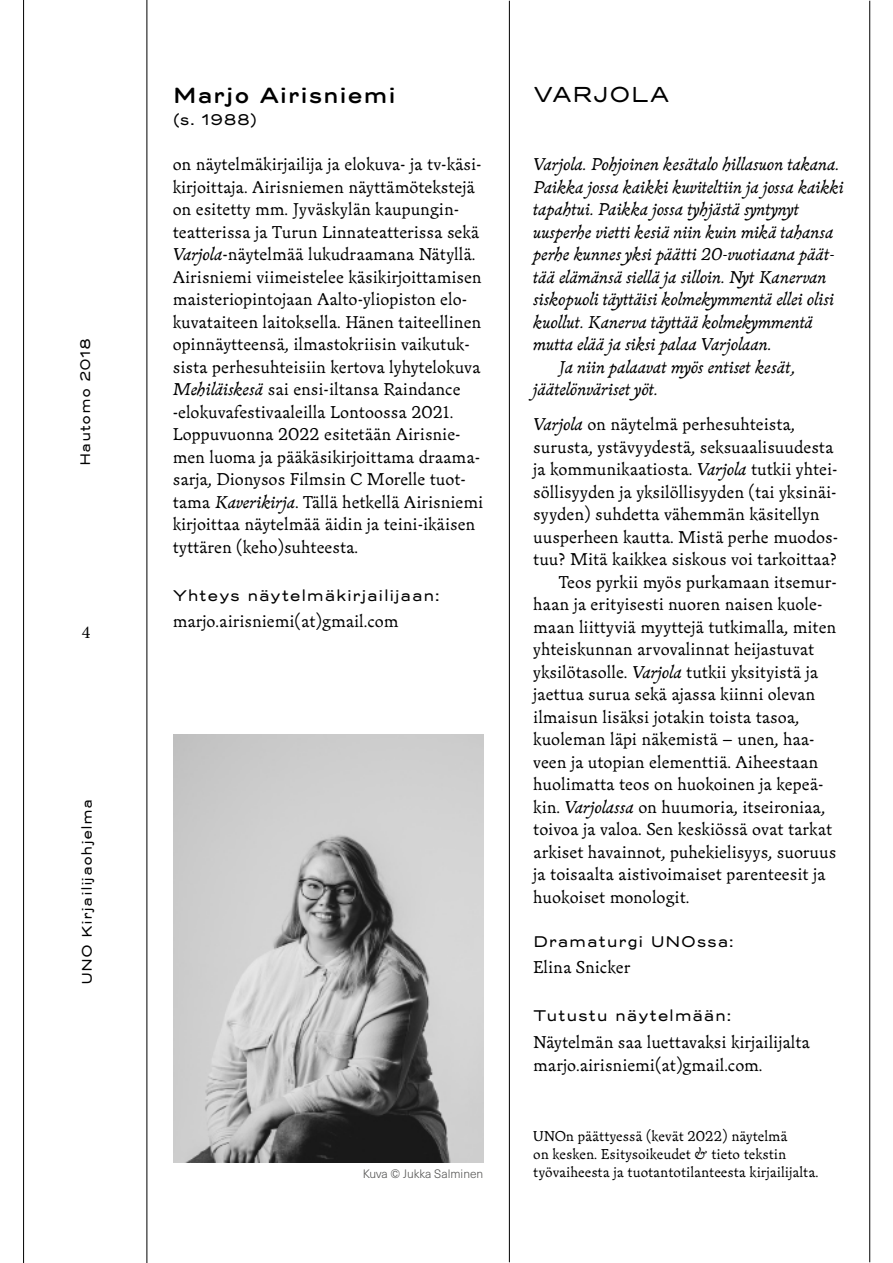
<style>
.page{position:relative;width:893px;height:1263px;background:#fff}
.page>*{position:absolute;margin:0;border:0;box-sizing:border-box;transform-origin:0 0}
.t1{font:500 21px "Trio Grotesk";color:#000}
.t2{font:21px "Trio Grotesk";color:#000}
.t3{font:18px/22.5px "Bookish";color:#000}
.t4{font:italic 18px "Bookish";color:#000}
.t5{font:18px "Minion Pro";color:#000}
.t6{font:15px/18px "Bookish";color:#000}
.t7{font:15px "Trio Grotesk";color:#000}
.t8{font:13.5px "Trio Grotesk";color:#000}
.t9{font:300 12px "Neue Haas Unica W1 G";color:#575756}
.s1{font-style:italic}
</style>
<div class="page">
<hr style="left:23px;top:0;width:1px;height:1263px;background:#000">
<hr style="left:147px;top:0;width:1px;height:1263px;background:#000">
<hr style="left:509px;top:1px;width:1px;height:1261px;background:#000">
<hr style="left:869px;top:1px;width:1px;height:1261px;background:#000">
<img style="left:174px;top:735px;width:309px;height:427px">
<p class="t8" style="left:76px;top:466px;width:130px;rotate:-90deg">Hautomo 2018</p>
<p class="t5" style="left:82px;top:620px;width:10px">4</p>
<p class="t8" style="left:78px;top:985px;width:188px;rotate:-90deg">UNO Kirjailijaohjelma</p>
<p class="t1" style="left:173px;top:81px;width:225px">Marjo Airisniemi</p>
<p class="t7" style="left:173px;top:110px;width:86px">(s. 1988)</p>
<p class="t3" style="left:173px;top:153px;width:312px">on näytelmäkirjailija ja elokuva- ja tv-käsi&shy;kirjoittaja. Airisniemen näyttämötekstejä on esitetty mm. Jyväskylän kaupungin&shy;teatterissa ja Turun Linnateatterissa sekä <span class="s1">Varjola</span>-näytelmää lukudraamana Nätyllä.<br>Airisniemi viimeistelee käsikirjoittamisen maisteriopintojaan Aalto-yliopiston elo&shy;kuvataiteen laitoksella. Hänen taiteellinen opinnäytteensä, ilmastokriisin vaikutuk&shy;sista perhesuhteisiin kertova lyhytelokuva <span class="s1">Mehiläiskesä</span> sai ensi-iltansa Raindance -elokuvafestivaaleilla Lontoossa 2021.<br>Loppuvuonna 2022 esitetään Airisnie&shy;men luoma ja pääkäsikirjoittama draama&shy;sarja, Dionysos Filmsin C Morelle tuot&shy;tama <span class="s1">Kaverikirja</span>. Tällä hetkellä Airisniemi kirjoittaa näytelmää äidin ja teini-ikäisen tyttären (keho)suhteesta.</p>
<p class="t7" style="left:173px;top:585px;width:269px">Yhteys näytelmäkirjailijaan:</p>
<p class="t3" style="left:173px;top:610px;width:227px">marjo.airisniemi(at)gmail.com</p>
<p class="t9" style="left:363px;top:1165px;width:122px">Kuva © Jukka Salminen</p>
<p class="t2" style="left:533px;top:80px;width:138px">VARJOLA</p>
<p class="t4" style="left:533px;top:153px;width:307px">Varjola. Pohjoinen kesätalo hillasuon takana.</p>
<p class="t4" style="left:533px;top:175px;width:312px">Paikka jossa kaikki kuviteltiin ja jossa kaikki</p>
<p class="t4" style="left:533px;top:198px;width:267px">tapahtui. Paikka jossa tyhjästä syntynyt</p>
<p class="t4" style="left:533px;top:220px;width:302px">uusperhe vietti kesiä niin kuin mikä tahansa</p>
<p class="t4" style="left:533px;top:243px;width:303px">perhe kunnes yksi päätti 20-vuotiaana päät-</p>
<p class="t4" style="left:533px;top:265px;width:295px">tää elämänsä siellä ja silloin. Nyt Kanervan</p>
<p class="t4" style="left:533px;top:288px;width:302px">siskopuoli täyttäisi kolmekymmentä ellei olisi</p>
<p class="t4" style="left:533px;top:310px;width:281px">kuollut. Kanerva täyttää kolmekymmentä</p>
<p class="t4" style="left:533px;top:333px;width:240px">mutta elää ja siksi palaa Varjolaan.</p>
<p class="t4" style="left:559px;top:355px;width:238px">Ja niin palaavat myös entiset kesät,</p>
<p class="t4" style="left:533px;top:378px;width:126px">jäätelönväriset yöt.</p>
<p class="t3" style="left:533px;top:413px;width:263px"><span class="s1">Varjola</span> on näytelmä perhesuhteista,</p>
<p class="t3" style="left:533px;top:435px;width:302px">surusta, ystävyydestä, seksuaalisuudesta</p>
<p class="t3" style="left:533px;top:458px;width:306px">ja kommunikaatiosta. <span class="s1">Varjola</span> tutkii yhtei-</p>
<p class="t3" style="left:533px;top:480px;width:305px">söllisyyden ja yksilöllisyyden (tai yksinäi-</p>
<p class="t3" style="left:533px;top:503px;width:288px">syyden) suhdetta vähemmän käsitellyn</p>
<p class="t3" style="left:533px;top:525px;width:306px">uusperheen kautta. Mistä perhe muodos-</p>
<p class="t3" style="left:533px;top:548px;width:305px">tuu? Mitä kaikkea siskous voi tarkoittaa?</p>
<p class="t3" style="left:559px;top:570px;width:280px">Teos pyrkii myös purkamaan itsemur-</p>
<p class="t3" style="left:533px;top:593px;width:291px">haan ja erityisesti nuoren naisen kuole-</p>
<p class="t3" style="left:533px;top:615px;width:305px">maan liittyviä myyttejä tutkimalla, miten</p>
<p class="t3" style="left:533px;top:638px;width:283px">yhteiskunnan arvovalinnat heijastuvat</p>
<p class="t3" style="left:533px;top:660px;width:286px">yksilötasolle. <span class="s1">Varjola</span> tutkii yksityistä ja</p>
<p class="t3" style="left:533px;top:683px;width:284px">jaettua surua sekä ajassa kiinni olevan</p>
<p class="t3" style="left:533px;top:705px;width:268px">ilmaisun lisäksi jotakin toista tasoa,</p>
<p class="t3" style="left:533px;top:728px;width:283px">kuoleman läpi näkemistä – unen, haa-</p>
<p class="t3" style="left:533px;top:750px;width:287px">veen ja utopian elementtiä. Aiheestaan</p>
<p class="t3" style="left:533px;top:773px;width:292px">huolimatta teos on huokoinen ja kepeä-</p>
<p class="t3" style="left:533px;top:795px;width:293px">kin. <span class="s1">Varjolassa</span> on huumoria, itseironiaa,</p>
<p class="t3" style="left:533px;top:818px;width:300px">toivoa ja valoa. Sen keskiössä ovat tarkat</p>
<p class="t3" style="left:533px;top:840px;width:304px">arkiset havainnot, puhekielisyys, suoruus</p>
<p class="t3" style="left:533px;top:863px;width:294px">ja toisaalta aistivoimaiset parenteesit ja</p>
<p class="t3" style="left:533px;top:885px;width:158px">huokoiset monologit.</p>
<p class="t7" style="left:533px;top:931px;width:202px">Dramaturgi UNOssa:</p>
<p class="t3" style="left:533px;top:956px;width:99px">Elina Snicker</p>
<p class="t7" style="left:533px;top:1006px;width:200px">Tutustu näytelmään:</p>
<p class="t3" style="left:533px;top:1030px;width:278px">Näytelmän saa luettavaksi kirjailijalta marjo.airisniemi(at)gmail.com.</p>
<p class="t6" style="left:533px;top:1127px;width:287px">UNOn päättyessä (kevät 2022) näytelmä<br>on kesken. Esitysoikeudet &amp; tieto tekstin työvaiheesta ja tuotantotilanteesta kirjailijalta.</p>
</div>
